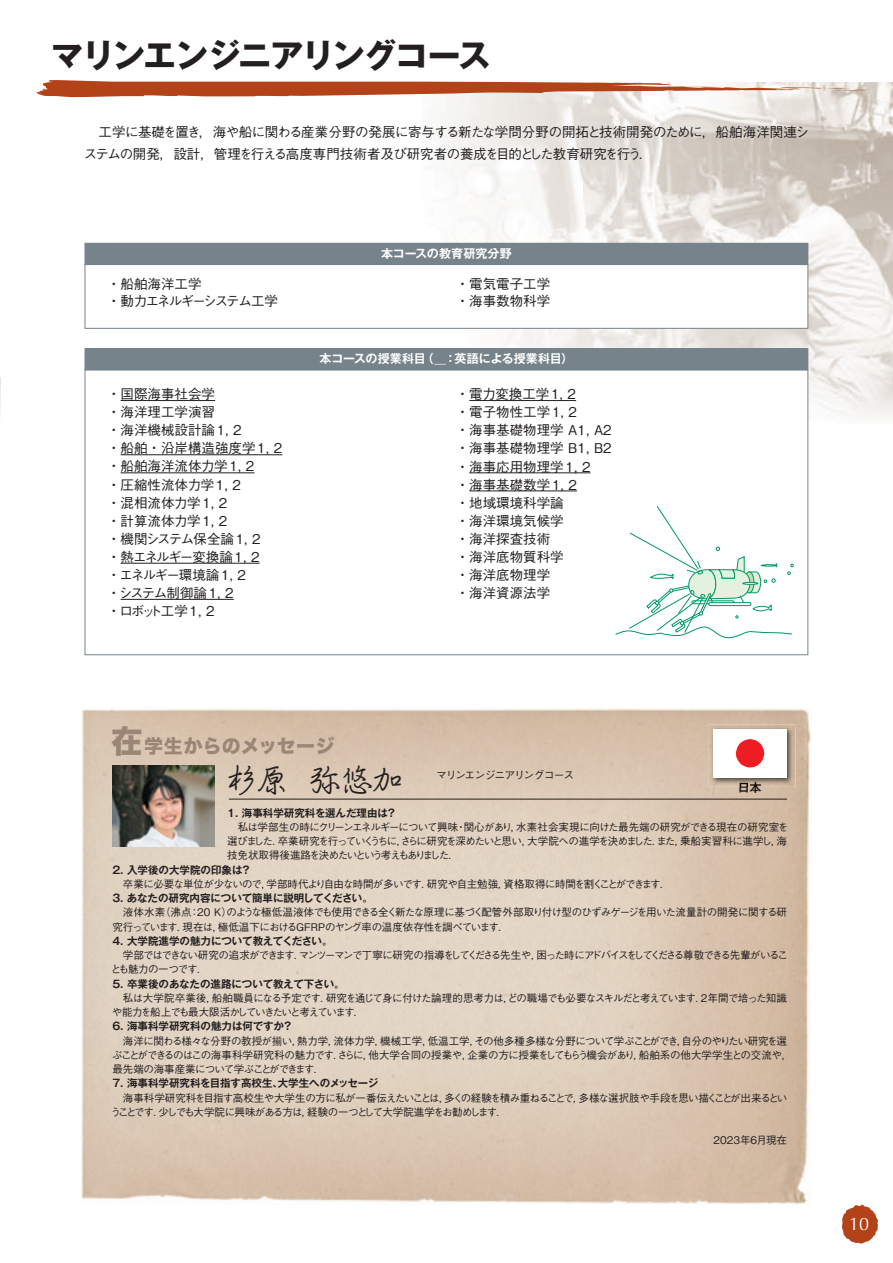
<style>
.page{position:relative;width:893px;height:1263px;background:#fff}
.page>*{position:absolute;margin:0;border:0;box-sizing:border-box;transform-origin:0 0}
.t1{font:700 33px "Gothic MB101 Pr 6";letter-spacing:-.045em;color:#231f20}
.t2{font:31.95px "Kafu Penji Std M";color:#231f20}
.t3{font:18.9px "Hira Kaku Std W8";letter-spacing:.02em;color:#998676}
.t4{font:18px "Optima";color:#fff}
.t5{font:500 13.5px/18px "Gothic BBB Pr 6";color:#231f20}
.t6{font:500 13.5px/21.3px "Gothic BBB Pr 6";letter-spacing:-.03em;color:#231f20}
.t7{font:500 13.5px/16.6px "Gothic BBB Pr 6";letter-spacing:-.105em;color:#231f20}
.t8{font:700 12px "Gothic MB101 Pr 6 De";letter-spacing:-.005em;color:#fff}
.t9{font:700 12px "Gothic MB101 Pr 6 De";color:#231f20}
.t10{font:500 10.8px "Gothic BBB Pr 6";letter-spacing:-.09em;color:#231f20}
.t11{font:500 10.5px/14.2px "Gothic BBB Pr 6";letter-spacing:-.07em;color:#231f20}
.t12{font:500 10.5px/14.2px "Gothic BBB Pr 6";letter-spacing:-.04em;color:#231f20}
.t13{font:700 10.5px "Gothic MB101 Pr 6 De";color:#231f20}
.t14{font:500 10.5px/14.2px "Gothic BBB Pr 6";letter-spacing:-.115em;color:#231f20}
.t15{font:500 10.5px "Gothic BBB Pr 6";color:#231f20}
.s1{font-size:31.5px}
</style>
<div class="page">
<img style="left:422px;top:82px;width:471px;height:295px">
<img style="left:0;top:377px;width:1px;height:34px">
<img style="left:81px;top:709px;width:730px;height:496px">
<img style="left:740px;top:787px;width:21px;height:6px">
<img style="left:808px;top:377px;width:85px;height:62px">
<svg style="left:842px;top:1204px;width:36px;height:40px"></svg>
<div style="left:85px;top:265px;width:723px;height:63px;background:#fff"></div>
<div style="left:85px;top:264px;width:723px;height:65px;border:1px solid #76838a"></div>
<img style="left:112px;top:765px;width:102px;height:82px">
<hr style="left:229px;top:799px;width:558px;height:1px;background:#231f20">
<div style="left:85px;top:370px;width:723px;height:285px;background:#fff"></div>
<div style="left:85px;top:349px;width:723px;height:21px;background:#76838a"></div>
<div style="left:85px;top:348px;width:723px;height:22px;border:1px solid #76838a"></div>
<div style="left:85px;top:243px;width:723px;height:22px;background:#76838a"></div>
<hr style="left:121px;top:400px;width:94px;height:1px;background:#231f20">
<hr style="left:121px;top:454px;width:161px;height:1px;background:#231f20">
<hr style="left:121px;top:472px;width:133px;height:1px;background:#231f20">
<hr style="left:121px;top:563px;width:139px;height:1px;background:#231f20">
<hr style="left:121px;top:599px;width:113px;height:1px;background:#231f20">
<hr style="left:469px;top:400px;width:107px;height:1px;background:#231f20">
<hr style="left:469px;top:472px;width:121px;height:1px;background:#231f20">
<hr style="left:469px;top:491px;width:108px;height:1px;background:#231f20">
<svg style="left:36px;top:80px;width:834px;height:17px"></svg>
<svg style="left:615px;top:506px;width:179px;height:133px"></svg>
<div style="left:708px;top:602px;width:43px;height:4px;border:1px solid #009864"></div>
<img style="left:709px;top:724px;width:86px;height:63px">
<img style="left:740px;top:782px;width:21px;height:5px">
<div style="left:713px;top:729px;width:74px;height:24px;background:#fff"></div>
<div style="left:713px;top:753px;width:74px;height:25px;background:#fff"></div>
<svg style="left:735px;top:739px;width:30px;height:29px"></svg>
<h1 class="t1" style="left:51px;top:28px;width:441px">マリンエンジニアリングコース</h1>
<p class="t6" style="left:84px;top:121px;width:726px">　工学に基礎を置き，海や船に関わる産業分野の発展に寄与する新たな学問分野の開拓と技術開発のために，船舶海洋関連システムの開発，設計，管理を行える高度専門技術者及び研究者の養成を目的とした教育研究を行う．</p>
<p class="t8" style="left:381px;top:244px;width:132px">本コースの教育研究分野</p>
<p class="t7" style="left:107px;top:275px;width:172px">・船舶海洋工学<br>・動力エネルギーシステム工学</p>
<p class="t5" style="left:456px;top:275px;width:96px;line-height:16.6px">・電気電子工学・海事数物科学</p>
<p class="t8" style="left:320px;top:349px;width:255px">本コースの授業科目（＿：英語による授業科目）</p>
<p class="t5" style="left:107px;top:384px;width:177px">・国際海事社会学<br>・海洋理工学演習<br>・海洋機械設計論1, 2<br>・船舶・沿岸構造強度学1, 2・船舶海洋流体力学1, 2<br>・圧縮性流体力学1, 2<br>・混相流体力学1, 2<br>・計算流体力学1, 2<br>・機関システム保全論1, 2<br>・熱エネルギー変換論 1, 2<br>・エネルギー環境論 1, 2<br>・システム制御論 1, 2<br>・ロボット工学 1, 2</p>
<p class="t5" style="left:456px;top:384px;width:157px">・電力変換工学1, 2<br>・電子物性工学1, 2<br>・海事基礎物理学 A1, A2・海事基礎物理学 B1, B2・海事応用物理学1, 2<br>・海事基礎数学1, 2<br>・地域環境科学論<br>・海洋環境気候学<br>・海洋探査技術<br>・海洋底物質科学<br>・海洋底物理学<br>・海洋資源法学</p>
<h3 class="t3" style="left:111px;top:735px;width:225px"><span class="s1">在</span>学生からのメッセージ</h3>
<h2 class="t2" style="left:225px;top:754px;width:181px">杉原 弥悠加</h2>
<p class="t10" style="left:436px;top:766px;width:140px">マリンエンジニアリングコース</p>
<p class="t9" style="left:738px;top:778px;width:25px">日本</p>
<p class="t13" style="left:227px;top:804px;width:169px">1. 海事科学研究科を選んだ理由は?</p>
<p class="t11" style="left:227px;top:819px;width:563px;text-align:justify">　私は学部生の時にクリーンエネルギーについて興味・関心があり，水素社会実現に向けた最先端の研究ができる現在の研究室を選びました．卒業研究を行っていくうちに，さらに研究を深めたいと思い，大学院への進学を決めました．また，乗船実習科に進学し，海技免状取得後進路を決めたいという考えもありました．</p>
<p class="t13" style="left:112px;top:861px;width:139px">2. 入学後の大学院の印象は?</p>
<p class="t11" style="left:112px;top:876px;width:560px">　卒業に必要な単位が少ないので，学部時代より自由な時間が多いです．研究や自主勉強，資格取得に時間を割くことができます．</p>
<p class="t13" style="left:112px;top:889px;width:262px">3. あなたの研究内容について簡単に説明してください。</p>
<p class="t11" style="left:112px;top:905px;width:676px">　液体水素（沸点：20 K）のような極低温液体でも使用できる全く新たな原理に基づく配管外部取り付け型のひずみゲージを用いた流量計の開発に関する研究行っています．現在は，極低温下におけるGFRPのヤング率の温度依存性を調べています．</p>
<p class="t13" style="left:112px;top:932px;width:222px">4. 大学院進学の魅力について教えてください。</p>
<p class="t14" style="left:111px;top:947px;width:679px">　学部ではできない研究の追求ができます．マンツーマンで丁寧に研究の指導をしてくださる先生や，困った時にアドバイスをしてくださる尊敬できる先輩がいることも魅力の一つです．</p>
<p class="t13" style="left:112px;top:975px;width:234px">5. 卒業後のあなたの進路について教えて下さい。</p>
<p class="t11" style="left:112px;top:990px;width:677px">　私は大学院卒業後，船舶職員になる予定です．研究を通じて身に付けた論理的思考力は，どの職場でも必要なスキルだと考えています．2年間で培った知識や能力を船上でも最大限活かしていきたいと考えています．</p>
<p class="t13" style="left:112px;top:1018px;width:180px">6. 海事科学研究科の魅力は何ですか?</p>
<p class="t12" style="left:112px;top:1033px;width:682px">　海洋に関わる様々な分野の教授が揃い，熱力学，流体力学，機械工学，低温工学，その他多種多様な分野について学ぶことができ，自分のやりたい研究を選ぶことができるのはこの海事科学研究科の魅力です．さらに，他大学合同の授業や，企業の方に授業をしてもらう機会があり，船舶系の他大学学生との交流や，最先端の海事産業について学ぶことができます．</p>
<p class="t13" style="left:112px;top:1075px;width:267px">7. 海事科学研究科を目指す高校生、大学生へのメッセージ</p>
<p class="t11" style="left:110px;top:1090px;width:678px">　海事科学研究科を目指す高校生や大学生の方に私が一番伝えたいことは，多くの経験を積み重ねることで，多様な選択肢や手段を思い描くことが出来るということです．少しでも大学院に興味がある方は，経験の一つとして大学院進学をお勧めします．</p>
<p class="t15" style="left:714px;top:1132px;width:75px">2023年6月現在</p>
<h3 class="t4" style="left:849px;top:1213px;width:22px">10</h3>
</div>
